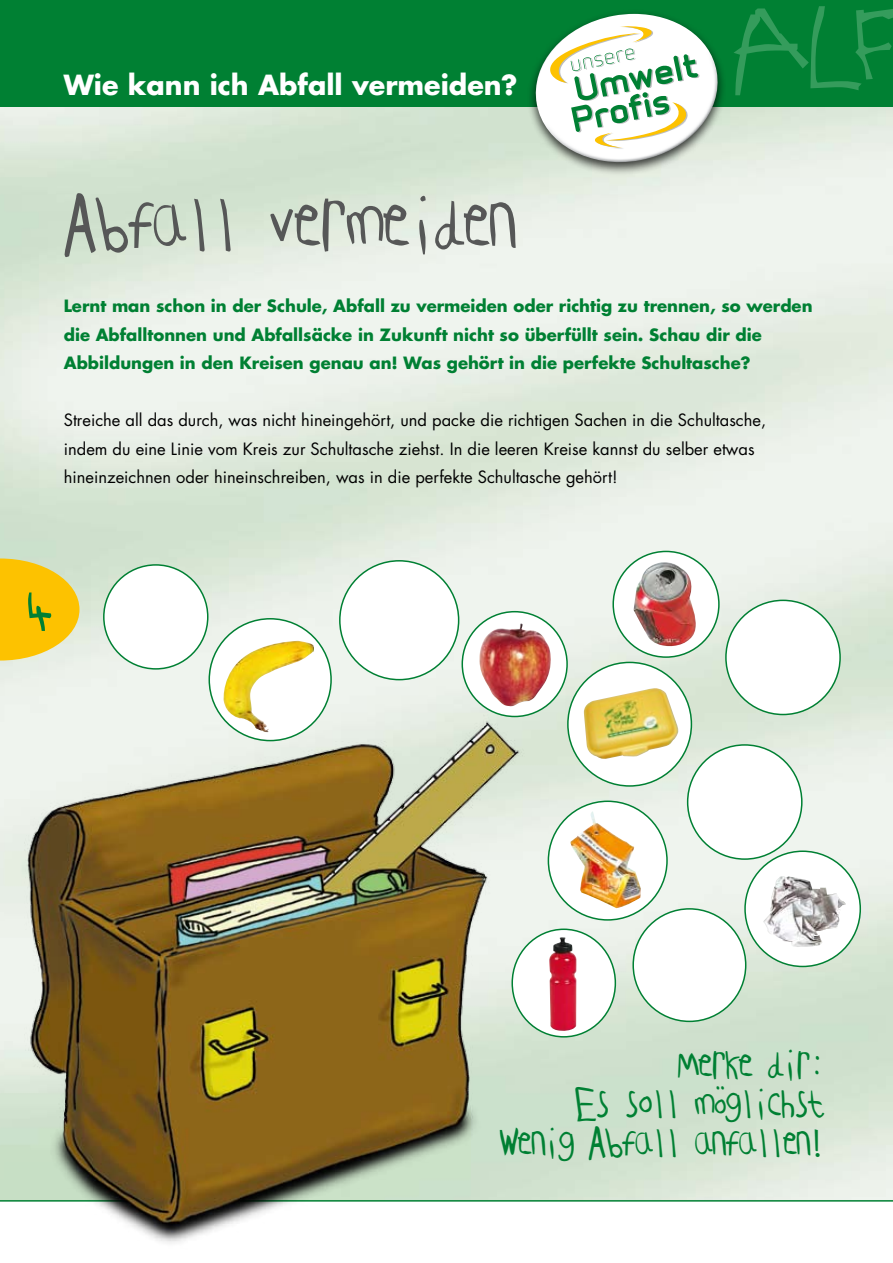
<style>
.page{position:relative;width:893px;height:1263px;background:#fff}
.page>*{position:absolute;margin:0;border:0;box-sizing:border-box;transform-origin:0 0}
.t1{font:108px "Childs Play Age Eight";color:#008033;scale:.33 1}
.t2{font:67.5px "Childs Play Age Eight";letter-spacing:-.05em;color:#565757}
.t3{font:54px "Childs Play Age Eight";color:#008033}
.t4{font:36px/39px "Childs Play Age Eight";letter-spacing:-.06em;color:#008033;text-align:right}
.t5{font:700 27px "Futura";color:#fff}
.t6{font:16.5px/28.5px "Futura";color:#000}
.t7{font:700 16.5px/28.5px "Futura";color:#008033}
</style>
<div class="page">
<img style="left:0;top:106px;width:893px;height:1094px">
<div style="left:0;top:0;width:893px;height:106px;background:#008033"></div>
<svg style="left:734px;top:6px;width:159px;height:89px"></svg>
<hr style="left:0;top:1200px;width:893px;height:1px;background:#008033">
<svg style="left:0;top:558px;width:79px;height:102px;background:#f5c92d"></svg>
<div style="left:526px;top:9px;width:200px;height:167px;background:#000;opacity:.75"></div>
<img style="left:534px;top:14px;width:185px;height:150px">
<svg style="left:529px;top:9px;width:188px;height:152px"></svg>
<img style="left:0;top:714px;width:525px;height:529px">
<div style="left:462px;top:612px;width:105px;height:104px;background:#fff;border-radius:50%"></div>
<img style="left:479px;top:623px;width:72px;height:83px">
<div style="left:461px;top:611px;width:107px;height:106px;border:2px solid #008033;border-radius:50%"></div>
<div style="left:340px;top:561px;width:119px;height:119px;background:#fff;border-radius:50%"></div>
<div style="left:339px;top:560px;width:120px;height:120px;border:2px solid #008033;border-radius:50%"></div>
<div style="left:209px;top:619px;width:122px;height:122px;background:#fff;border-radius:50%"></div>
<img style="left:221px;top:641px;width:93px;height:91px">
<div style="left:208px;top:618px;width:124px;height:123px;border:2px solid #008033;border-radius:50%"></div>
<div style="left:688px;top:745px;width:114px;height:114px;background:#fff;border-radius:50%"></div>
<div style="left:687px;top:744px;width:115px;height:116px;border:2px solid #008033;border-radius:50%"></div>
<div style="left:613px;top:551px;width:106px;height:106px;background:#fff;border-radius:50%"></div>
<img style="left:633px;top:562px;width:66px;height:86px">
<div style="left:612px;top:551px;width:108px;height:107px;border:2px solid #008033;border-radius:50%"></div>
<div style="left:745px;top:851px;width:115px;height:115px;background:#fff;border-radius:50%"></div>
<img style="left:762px;top:876px;width:84px;height:73px">
<div style="left:744px;top:850px;width:117px;height:117px;border:2px solid #008033;border-radius:50%"></div>
<div style="left:548px;top:801px;width:119px;height:119px;background:#fff;border-radius:50%"></div>
<img style="left:570px;top:811px;width:71px;height:97px">
<div style="left:548px;top:800px;width:120px;height:121px;border:2px solid #008033;border-radius:50%"></div>
<div style="left:633px;top:909px;width:113px;height:112px;background:#fff;border-radius:50%"></div>
<div style="left:632px;top:908px;width:114px;height:114px;border:2px solid #008033;border-radius:50%"></div>
<div style="left:512px;top:929px;width:103px;height:108px;background:#fff;border-radius:50%"></div>
<img style="left:549px;top:937px;width:28px;height:94px">
<div style="left:511px;top:928px;width:105px;height:109px;border:2px solid #008033;border-radius:50%"></div>
<div style="left:104px;top:565px;width:104px;height:104px;background:#fff;border-radius:50%"></div>
<div style="left:103px;top:564px;width:105px;height:106px;border:2px solid #008033;border-radius:50%"></div>
<div style="left:568px;top:662px;width:123px;height:124px;background:#fff;border-radius:50%"></div>
<div style="left:726px;top:600px;width:114px;height:114px;background:#fff;border-radius:50%"></div>
<div style="left:725px;top:600px;width:116px;height:115px;border:2px solid #008033;border-radius:50%"></div>
<img style="left:583px;top:688px;width:96px;height:71px">
<h3 class="t5" style="left:64px;top:66px;width:455px">Wie kann ich Abfall vermeiden?</h3>
<h2 class="t2" style="left:63px;top:191px;width:456px">Abfall vermeiden</h2>
<p class="t7" style="left:64px;top:291px;width:750px">Lernt man schon in der Schule, Abfall zu vermeiden oder richtig zu trennen, so werden die Abfalltonnen und Abfallsäcke in Zukunft nicht so überfüllt sein. Schau dir die<br>Abbildungen in den Kreisen genau an! Was gehört in die perfekte Schultasche?</p>
<p class="t6" style="left:64px;top:406px;width:704px">Streiche all das durch, was nicht hineingehört, und packe die richtigen Sachen in die Schultasche, indem du eine Linie vom Kreis zur Schultasche ziehst. In die leeren Kreise kannst du selber etwas hineinzeichnen oder hineinschreiben, was in die perfekte Schultasche gehört!</p>
<h3 class="t3" style="left:27px;top:585px;width:27px">4</h3>
<h3 class="t4" style="left:575px;top:1046px;width:252px">Merke dir:<br>Es soll möglichst</h3>
<h1 class="t1" style="left:499px;top:1087px;width:62px">w</h1>
<h3 class="t4" style="left:517px;top:1124px;width:309px">enig Abfall anfallen!</h3>
</div>
